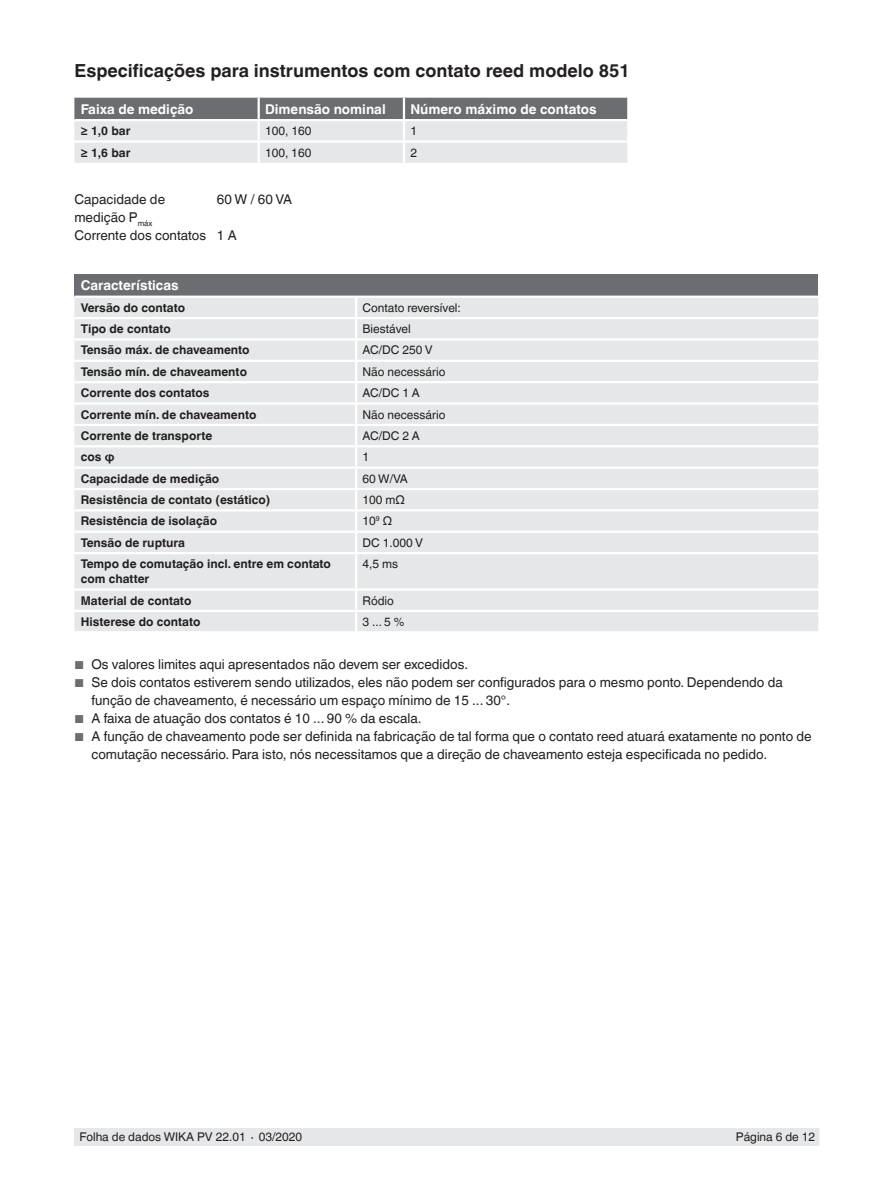
<style>
.page{position:relative;width:893px;height:1188px;background:#fff}
.page>*{position:absolute;margin:0;border:0;box-sizing:border-box;transform-origin:0 0}
.t1{font:700 18px "Helvetica World";color:#231f20}
.t2{font:13.5px/18px "Helvetica World";color:#231f20}
.t3{font:700 13.5px "Helvetica World";color:#fff}
.t4{font:700 12px/15px "Helvetica World";color:#231f20}
.t5{font:12px "Helvetica World";color:#231f20}
.s1{font-size:11.55px;color:#6c6d70}
</style>
<div class="page">
<div style="left:75px;top:1128px;width:744px;height:17px;background:#e6e7e9"></div>
<svg style="left:74px;top:98px;width:553px;height:65px;background:#bbbcbf"></svg>
<hr style="left:74px;top:140px;width:185px;height:3px;background:#fff">
<hr style="left:259px;top:140px;width:145px;height:3px;background:#fff">
<hr style="left:258px;top:143px;width:2px;height:20px;background:#fff">
<hr style="left:404px;top:140px;width:223px;height:3px;background:#fff">
<hr style="left:403px;top:143px;width:2px;height:20px;background:#fff">
<hr style="left:74px;top:119px;width:185px;height:2px;background:#fff">
<hr style="left:259px;top:119px;width:145px;height:2px;background:#fff">
<hr style="left:404px;top:119px;width:223px;height:2px;background:#fff">
<div style="left:74px;top:274px;width:744px;height:23px;background:#6c6d70"></div>
<div style="left:74px;top:298px;width:744px;height:333px;background:#e6e7e9"></div>
<hr style="left:74px;top:317px;width:282px;height:2px;background:#fff">
<hr style="left:356px;top:317px;width:462px;height:2px;background:#fff">
<hr style="left:74px;top:296px;width:282px;height:2px;background:#fff">
<hr style="left:356px;top:296px;width:462px;height:2px;background:#fff">
<hr style="left:74px;top:338px;width:282px;height:3px;background:#fff">
<hr style="left:356px;top:338px;width:462px;height:3px;background:#fff">
<hr style="left:74px;top:360px;width:282px;height:2px;background:#fff">
<hr style="left:356px;top:360px;width:462px;height:2px;background:#fff">
<hr style="left:74px;top:381px;width:282px;height:2px;background:#fff">
<hr style="left:356px;top:381px;width:462px;height:2px;background:#fff">
<hr style="left:74px;top:402px;width:282px;height:3px;background:#fff">
<hr style="left:356px;top:402px;width:462px;height:3px;background:#fff">
<hr style="left:74px;top:424px;width:282px;height:2px;background:#fff">
<hr style="left:356px;top:424px;width:462px;height:2px;background:#fff">
<svg style="left:355px;top:298px;width:2px;height:147px"></svg>
<hr style="left:74px;top:445px;width:282px;height:2px;background:#fff">
<hr style="left:356px;top:445px;width:462px;height:2px;background:#fff">
<hr style="left:355px;top:447px;width:2px;height:20px;background:#fff">
<hr style="left:74px;top:467px;width:282px;height:2px;background:#fff">
<hr style="left:356px;top:467px;width:462px;height:2px;background:#fff">
<hr style="left:74px;top:488px;width:282px;height:2px;background:#fff">
<hr style="left:356px;top:488px;width:462px;height:2px;background:#fff">
<hr style="left:74px;top:509px;width:282px;height:3px;background:#fff">
<hr style="left:356px;top:509px;width:462px;height:3px;background:#fff">
<hr style="left:74px;top:531px;width:282px;height:2px;background:#fff">
<hr style="left:356px;top:531px;width:462px;height:2px;background:#fff">
<svg style="left:355px;top:469px;width:2px;height:83px"></svg>
<hr style="left:74px;top:552px;width:282px;height:2px;background:#fff">
<hr style="left:356px;top:552px;width:462px;height:2px;background:#fff">
<hr style="left:355px;top:554px;width:2px;height:34px;background:#fff">
<hr style="left:74px;top:588px;width:282px;height:3px;background:#fff">
<hr style="left:356px;top:588px;width:462px;height:3px;background:#fff">
<hr style="left:74px;top:610px;width:282px;height:2px;background:#fff">
<hr style="left:356px;top:610px;width:462px;height:2px;background:#fff">
<svg style="left:355px;top:591px;width:2px;height:40px"></svg>
<h1 class="t1" style="left:74px;top:60px;width:557px">Especificações para instrumentos com contato reed modelo 851</h1>
<p class="t3" style="left:81px;top:101px;width:114px">Faixa de medição</p>
<p class="t3" style="left:265px;top:101px;width:122px">Dimensão nominal</p>
<p class="t3" style="left:410px;top:101px;width:188px">Número máximo de contatos</p>
<p class="t4" style="left:81px;top:123px;width:51px">≥ 1,0 bar</p>
<p class="t5" style="left:265px;top:124px;width:48px">100, 160</p>
<p class="t5" style="left:410px;top:124px;width:8px">1</p>
<p class="t4" style="left:81px;top:145px;width:51px">≥ 1,6 bar</p>
<p class="t5" style="left:265px;top:145px;width:48px">100, 160</p>
<p class="t5" style="left:410px;top:145px;width:8px">2</p>
<p class="t2" style="left:74px;top:190px;width:92px">Capacidade de medição P<sub>máx</sub></p>
<p class="t2" style="left:217px;top:190px;width:77px">60 W / 60 VA</p>
<p class="t2" style="left:74px;top:226px;width:164px">Corrente dos contatos 1 A</p>
<p class="t3" style="left:81px;top:278px;width:99px">Características</p>
<p class="t4" style="left:81px;top:300px;width:106px">Versão do contato</p>
<p class="t5" style="left:362px;top:301px;width:100px">Contato reversível:</p>
<p class="t4" style="left:81px;top:321px;width:91px">Tipo de contato</p>
<p class="t5" style="left:362px;top:322px;width:50px">Biestável</p>
<p class="t4" style="left:81px;top:343px;width:170px">Tensão máx. de chaveamento</p>
<p class="t5" style="left:362px;top:343px;width:72px">AC/DC 250 V</p>
<p class="t4" style="left:81px;top:364px;width:168px">Tensão mín. de chaveamento</p>
<p class="t5" style="left:362px;top:365px;width:84px">Não necessário</p>
<p class="t4" style="left:81px;top:386px;width:130px">Corrente dos contatos</p>
<p class="t5" style="left:362px;top:386px;width:59px">AC/DC 1 A</p>
<p class="t4" style="left:81px;top:407px;width:177px">Corrente mín. de chaveamento</p>
<p class="t5" style="left:362px;top:407px;width:84px">Não necessário</p>
<p class="t4" style="left:81px;top:428px;width:133px">Corrente de transporte</p>
<p class="t5" style="left:362px;top:429px;width:59px">AC/DC 2 A</p>
<p class="t4" style="left:81px;top:450px;width:35px">cos ϕ</p>
<p class="t5" style="left:362px;top:450px;width:8px">1</p>
<p class="t4" style="left:81px;top:471px;width:140px">Capacidade de medição</p>
<p class="t5" style="left:362px;top:472px;width:47px">60 W/VA</p>
<p class="t4" style="left:81px;top:492px;width:191px">Resistência de contato (estático)</p>
<p class="t5" style="left:362px;top:493px;width:44px">100 mΩ</p>
<p class="t4" style="left:81px;top:514px;width:138px">Resistência de isolação</p>
<p class="t5" style="left:362px;top:514px;width:31px">10<sup>9</sup> Ω</p>
<p class="t4" style="left:81px;top:535px;width:106px">Tensão de ruptura</p>
<p class="t5" style="left:362px;top:536px;width:62px">DC 1.000 V</p>
<p class="t4" style="left:81px;top:557px;width:252px">Tempo de comutação incl. entre em contato com chatter</p>
<p class="t5" style="left:362px;top:557px;width:37px">4,5 ms</p>
<p class="t4" style="left:81px;top:593px;width:112px">Material de contato</p>
<p class="t5" style="left:362px;top:593px;width:33px">Ródio</p>
<p class="t4" style="left:81px;top:614px;width:121px">Histerese do contato</p>
<p class="t5" style="left:362px;top:615px;width:44px">3 ... 5 %</p>
<p class="t2" style="left:74px;top:656px;width:395px"><span class="s1">■</span> Os valores limites aqui apresentados não devem ser excedidos.</p>
<p class="t2" style="left:91px;top:674px;width:693px;text-indent:-17px"><span class="s1">■</span> Se dois contatos estiverem sendo utilizados, eles não podem ser configurados para o mesmo ponto. Dependendo da função de chaveamento, é necessário um espaço mínimo de 15 ... 30°.</p>
<p class="t2" style="left:74px;top:710px;width:349px"><span class="s1">■</span> A faixa de atuação dos contatos é 10 ... 90 % da escala.</p>
<p class="t2" style="left:91px;top:728px;width:722px;text-indent:-17px"><span class="s1">■</span> A função de chaveamento pode ser definida na fabricação de tal forma que o contato reed atuará exatamente no ponto de comutação necessário. Para isto, nós necessitamos que a direção de chaveamento esteja especificada no pedido.</p>
<p class="t5" style="left:80px;top:1130px;width:224px">Folha de dados WIKA PV 22.01 ∙ 03/2020</p>
<p class="t5" style="left:736px;top:1130px;width:81px">Página 6 de 12</p>
</div>
